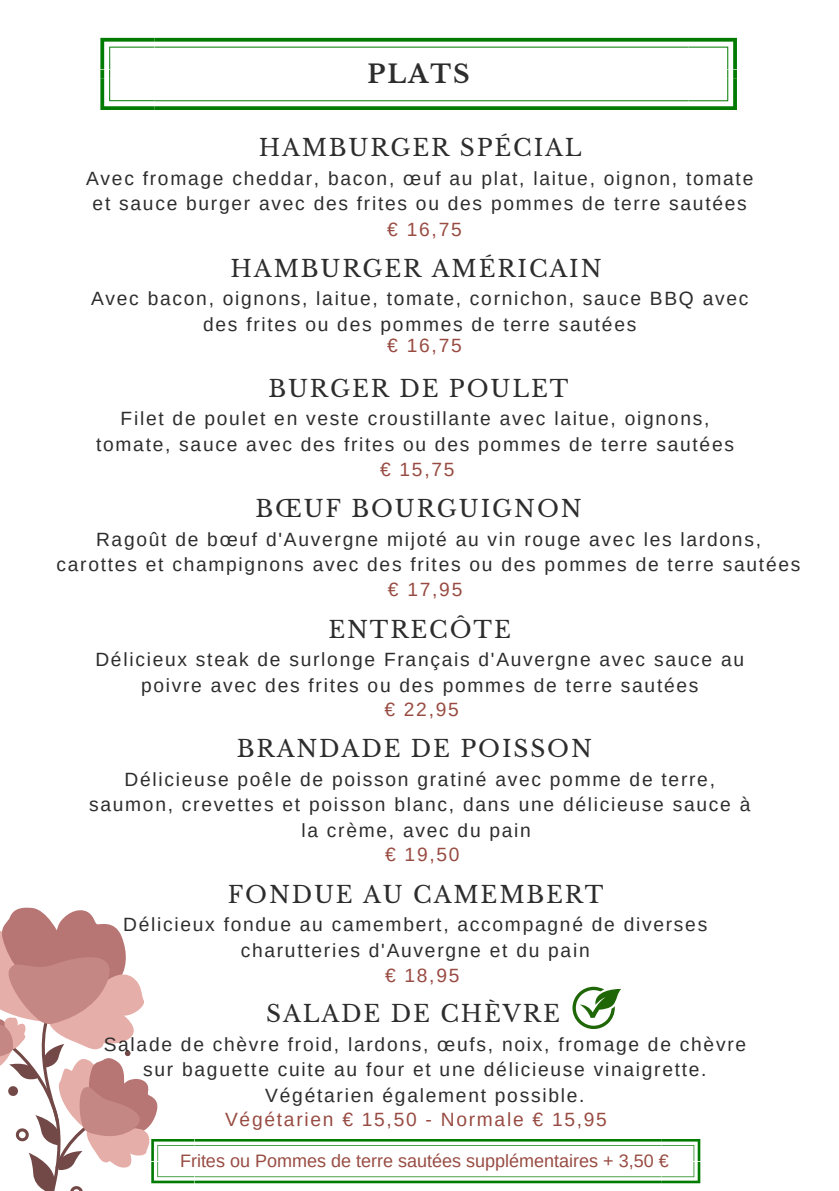
<style>
.page{position:relative;width:839px;height:1191px;background:#fff}
.page>*{position:absolute;margin:0;border:0;box-sizing:border-box;transform-origin:0 0}
.t1{font:700 25px "Libre Baskerville";letter-spacing:.08em;color:#2d2d2d}
.t2{font:23.2px "Libre Baskerville";letter-spacing:.08em;color:#2d2d2d}
.t3{font:19.2px/25.6px "Arimo";letter-spacing:.09em;color:#2d2d2d;text-align:center}
.t4{font:19.2px "Arimo";letter-spacing:.09em;color:#984b42}
.t5{font:18px "Arimo";color:#984b42}
</style>
<div class="page">
<svg style="left:100px;top:38px;width:637px;height:72px"></svg>
<svg style="left:0;top:907px;width:700px;height:284px"></svg>
<h2 class="t1" style="left:367px;top:59px;width:104px">PLATS</h2>
<p class="t2" style="left:259px;top:134px;width:324px">HAMBURGER SPÉCIAL</p>
<p class="t3" style="left:86px;top:166px;width:668px">Avec fromage cheddar, bacon, œuf au plat, laitue, oignon, tomate et sauce burger avec des frites ou des pommes de terre sautées</p>
<h2 class="t4" style="left:387px;top:218px;width:76px">€ 16,75</h2>
<p class="t2" style="left:231px;top:254px;width:372px">HAMBURGER AMÉRICAIN</p>
<p class="t3" style="left:91px;top:286px;width:659px">Avec bacon, oignons, laitue, tomate, cornichon, sauce BBQ avec des frites ou des pommes de terre sautées</p>
<h2 class="t4" style="left:387px;top:335px;width:76px">€ 16,75</h2>
<p class="t2" style="left:268px;top:374px;width:301px">BURGER DE POULET</p>
<p class="t3" style="left:96px;top:406px;width:639px">Filet de poulet en veste croustillante avec laitue, oignons, tomate, sauce avec des frites ou des pommes de terre sautées</p>
<h2 class="t4" style="left:380px;top:458px;width:76px">€ 15,75</h2>
<p class="t2" style="left:255px;top:495px;width:328px">BŒUF BOURGUIGNON</p>
<p class="t3" style="left:57px;top:526px;width:745px">Ragoût de bœuf d'Auvergne mijoté au vin rouge avec les lardons, carottes et champignons avec des frites ou des pommes de terre sautées</p>
<h2 class="t4" style="left:388px;top:579px;width:76px">€ 17,95</h2>
<p class="t2" style="left:328px;top:615px;width:184px">ENTRECÔTE</p>
<p class="t3" style="left:95px;top:647px;width:650px">Délicieux steak de surlonge Français d'Auvergne avec sauce au poivre avec des frites ou des pommes de terre sautées</p>
<h2 class="t4" style="left:384px;top:698px;width:76px">€ 22,95</h2>
<p class="t2" style="left:237px;top:735px;width:356px">BRANDADE DE POISSON</p>
<h2 class="t3" style="left:89px;top:766px;width:662px">Délicieuse poêle de poisson gratiné avec pomme de terre, saumon, crevettes et poisson blanc, dans une délicieuse sauce à la crème, avec du pain</h2>
<p class="t4" style="left:385px;top:844px;width:76px">€ 19,50</p>
<p class="t2" style="left:228px;top:880px;width:377px">FONDUE AU CAMEMBERT</p>
<p class="t3" style="left:123px;top:912px;width:585px">Délicieux fondue au camembert, accompagné de diverses charutteries d'Auvergne et du pain</p>
<h2 class="t4" style="left:385px;top:964px;width:76px">€ 18,95</h2>
<h1 class="t2" style="left:266px;top:1000px;width:295px">SALADE DE CHÈVRE</h1>
<p class="t3" style="left:104px;top:1031px;width:644px">Salade de chèvre froid, lardons, œufs, noix, fromage de chèvre sur baguette cuite au four et une délicieuse vinaigrette.<br>Végétarien également possible.</p>
<p class="t4" style="left:225px;top:1108px;width:383px">Végétarien € 15,50 - Normale € 15,95</p>
<p class="t5" style="left:180px;top:1151px;width:490px">Frites ou Pommes de terre sautées supplémentaires + 3,50 €</p>
</div>
